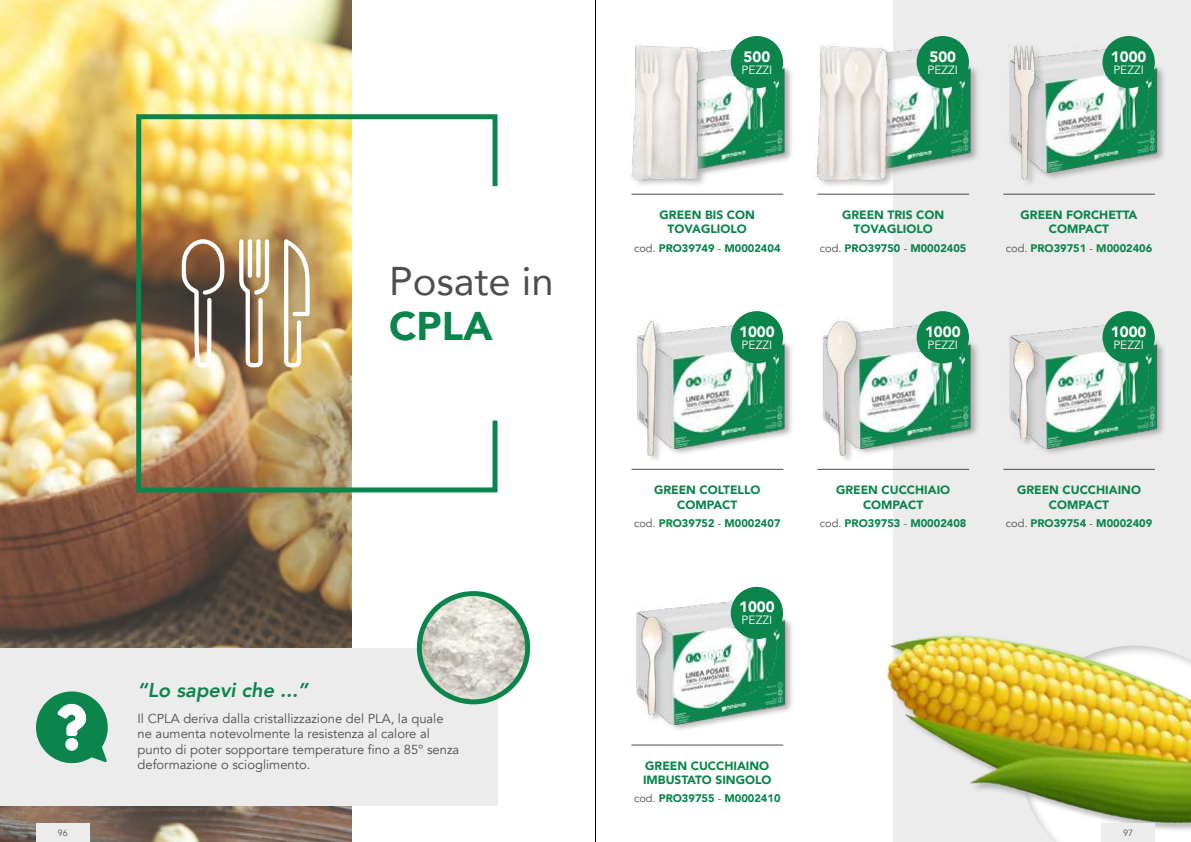
<style>
.page{position:relative;width:1191px;height:842px;background:#fff}
.page>*{position:absolute;margin:0;border:0;box-sizing:border-box;transform-origin:0 0}
.t1{font:40px "Avenir";color:#4e4e4e}
.t2{font:900 40px "Avenir";color:#0b854c}
.t3{font:italic 800 20px "Avenir";color:#0b854c}
.t4{font:900 15px "Avenir";color:#fff}
.t5{font:13px/15.6px "Avenir";color:#4e4e4e}
.t6{font:900 12px/14.4px "Avenir";color:#0b854c;text-align:center}
.t7{font:12px "Avenir";color:#fff}
.t8{font:900 11px "Avenir";color:#0b854c}
.t9{font:9px "Avenir";color:#4e4e4e}
.s1{font-weight:400;color:#4e4e4e}
</style>
<div class="page">
<hr style="left:595px;top:0;width:1px;height:842px;background:#000">
<div style="left:636px;top:599px;width:158px;height:133px;background:#9d9c9c;opacity:.75"></div>
<img style="left:635px;top:598px;width:151px;height:134px">
<div style="left:641px;top:615px;width:31px;height:108px;background:#b2b2b1;opacity:.75"></div>
<img style="left:635px;top:616px;width:31px;height:103px">
<div style="left:893px;top:0;width:298px;height:842px;background:#ececec"></div>
<div style="left:1008px;top:323px;width:158px;height:133px;background:#9d9c9c;opacity:.75"></div>
<img style="left:1008px;top:322px;width:150px;height:134px">
<img style="left:866px;top:322px;width:112px;height:132px">
<img style="left:666px;top:322px;width:126px;height:132px">
<div style="left:1008px;top:47px;width:158px;height:134px;background:#9d9c9c;opacity:.75"></div>
<img style="left:1044px;top:47px;width:114px;height:134px">
<img style="left:897px;top:47px;width:81px;height:126px">
<img style="left:708px;top:47px;width:84px;height:127px">
<div style="left:631px;top:44px;width:77px;height:144px;background:#b2b2b1;opacity:.75"></div>
<img style="left:631px;top:41px;width:71px;height:139px">
<hr style="left:631px;top:194px;width:152px;height:1px;background:#4e4e4e">
<div style="left:730px;top:36px;width:53px;height:52px;background:#0b854c;border-radius:50%"></div>
<div style="left:816px;top:44px;width:81px;height:144px;background:#b2b2b1;opacity:.75"></div>
<img style="left:813px;top:44px;width:80px;height:137px">
<hr style="left:817px;top:194px;width:152px;height:1px;background:#4e4e4e">
<div style="left:916px;top:36px;width:53px;height:52px;background:#0b854c;border-radius:50%"></div>
<div style="left:1014px;top:44px;width:30px;height:143px;background:#b2b2b1;opacity:.75"></div>
<img style="left:1008px;top:44px;width:32px;height:137px">
<hr style="left:1003px;top:194px;width:152px;height:1px;background:#4e4e4e">
<div style="left:1102px;top:36px;width:52px;height:52px;background:#0b854c;border-radius:50%"></div>
<div style="left:641px;top:320px;width:25px;height:143px;background:#b2b2b1;opacity:.75"></div>
<img style="left:636px;top:319px;width:26px;height:140px">
<hr style="left:631px;top:469px;width:152px;height:1px;background:#4e4e4e">
<div style="left:730px;top:311px;width:53px;height:52px;background:#0b854c;border-radius:50%"></div>
<div style="left:826px;top:319px;width:40px;height:144px;background:#b2b2b1;opacity:.75"></div>
<img style="left:822px;top:317px;width:37px;height:139px">
<hr style="left:817px;top:469px;width:152px;height:1px;background:#4e4e4e">
<div style="left:916px;top:311px;width:53px;height:52px;background:#0b854c;border-radius:50%"></div>
<div style="left:1012px;top:339px;width:31px;height:108px;background:#b2b2b1;opacity:.75"></div>
<img style="left:1008px;top:340px;width:30px;height:104px">
<hr style="left:1003px;top:469px;width:152px;height:1px;background:#4e4e4e">
<div style="left:1102px;top:311px;width:52px;height:52px;background:#0b854c;border-radius:50%"></div>
<hr style="left:631px;top:744px;width:152px;height:1px;background:#4e4e4e">
<div style="left:730px;top:587px;width:53px;height:52px;background:#0b854c;border-radius:50%"></div>
<img style="left:887px;top:635px;width:304px;height:207px">
<div style="left:1101px;top:823px;width:54px;height:19px;background:#ececec"></div>
<img style="left:0;top:0;width:351px;height:842px">
<img style="left:134px;top:112px;width:364px;height:383px">
<svg style="left:181px;top:239px;width:44px;height:128px"></svg>
<svg style="left:284px;top:239px;width:26px;height:128px"></svg>
<svg style="left:239px;top:239px;width:30px;height:128px"></svg>
<div style="left:0;top:649px;width:497px;height:157px;background:#ececec"></div>
<svg style="left:36px;top:691px;width:72px;height:73px"></svg>
<img style="left:419px;top:594px;width:108px;height:108px;border-radius:54px">
<div style="left:417px;top:591px;width:113px;height:113px;border:5px solid #0b854c;border-radius:50%"></div>
<div style="left:36px;top:823px;width:53px;height:19px;background:#ececec"></div>
<h1 class="t1" style="left:389px;top:249px;width:166px">Posate in</h1>
<h1 class="t2" style="left:389px;top:292px;width:105px">CPLA</h1>
<p class="t9" style="left:58px;top:827px;width:12px">96</p>
<h2 class="t3" style="left:137px;top:678px;width:172px">“Lo sapevi che ...”</h2>
<p class="t5" style="left:137px;top:711px;width:323px">Il CPLA deriva dalla cristallizzazione del PLA, la quale ne aumenta notevolmente la resistenza al calore al punto di poter sopportare temperature fino a 85° senza deformazione o scioglimento.</p>
<p class="t4" style="left:743px;top:43px;width:28px">500</p>
<p class="t7" style="left:741px;top:62px;width:32px">PEZZI</p>
<p class="t4" style="left:929px;top:43px;width:28px">500</p>
<p class="t7" style="left:927px;top:62px;width:32px">PEZZI</p>
<p class="t4" style="left:1110px;top:43px;width:37px">1000</p>
<p class="t7" style="left:1113px;top:62px;width:32px">PEZZI</p>
<p class="t6" style="left:659px;top:207px;width:97px">GREEN BIS CON<br>TOVAGLIOLO</p>
<p class="t8" style="left:634px;top:238px;width:148px"><span class="s1">cod.</span> PRO39749 <span class="s1">-</span> M0002404</p>
<p class="t4" style="left:739px;top:319px;width:37px">1000</p>
<p class="t7" style="left:741px;top:337px;width:32px">PEZZI</p>
<p class="t6" style="left:842px;top:207px;width:104px">GREEN TRIS CON<br>TOVAGLIOLO</p>
<p class="t8" style="left:820px;top:238px;width:148px"><span class="s1">cod.</span> PRO39750 <span class="s1">-</span> M0002405</p>
<p class="t4" style="left:925px;top:319px;width:37px">1000</p>
<p class="t7" style="left:927px;top:337px;width:32px">PEZZI</p>
<p class="t6" style="left:1020px;top:207px;width:118px">GREEN FORCHETTA<br>COMPACT</p>
<p class="t8" style="left:1005px;top:238px;width:148px"><span class="s1">cod.</span> PRO39751 <span class="s1">-</span> M0002406</p>
<p class="t4" style="left:1110px;top:319px;width:37px">1000</p>
<p class="t7" style="left:1113px;top:337px;width:32px">PEZZI</p>
<p class="t6" style="left:654px;top:482px;width:108px">GREEN COLTELLO<br>COMPACT</p>
<p class="t8" style="left:634px;top:513px;width:148px"><span class="s1">cod.</span> PRO39752 <span class="s1">-</span> M0002407</p>
<p class="t4" style="left:739px;top:594px;width:37px">1000</p>
<p class="t7" style="left:741px;top:613px;width:32px">PEZZI</p>
<p class="t6" style="left:836px;top:482px;width:116px">GREEN CUCCHIAIO<br>COMPACT</p>
<p class="t8" style="left:820px;top:513px;width:148px"><span class="s1">cod.</span> PRO39753 <span class="s1">-</span> M0002408</p>
<p class="t6" style="left:1017px;top:482px;width:125px">GREEN CUCCHIAINO<br>COMPACT</p>
<p class="t8" style="left:1005px;top:513px;width:148px"><span class="s1">cod.</span> PRO39754 <span class="s1">-</span> M0002409</p>
<p class="t6" style="left:643px;top:758px;width:130px;text-align:left">GREEN CUCCHIAINO<br>IMBUSTATO SINGOLO</p>
<p class="t8" style="left:634px;top:789px;width:148px"><span class="s1">cod.</span> PRO39755 <span class="s1">-</span> M0002410</p>
<p class="t9" style="left:1123px;top:827px;width:12px">97</p>
</div>
